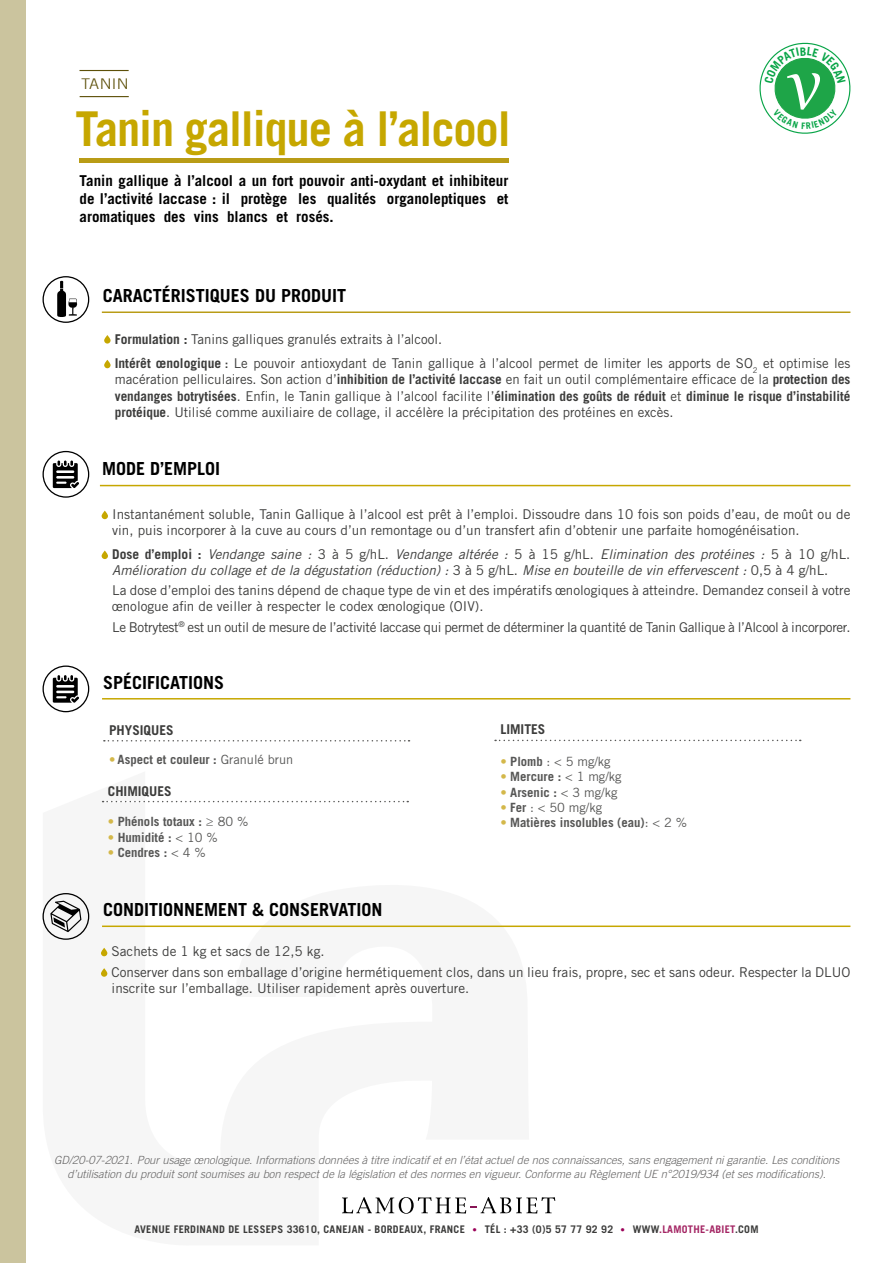
<style>
.page{position:relative;width:893px;height:1263px;background:#fff}
.page>*{position:absolute;margin:0;border:0;box-sizing:border-box;transform-origin:0 0}
.t1{font:700 48px "Trade Gothic LT Std";letter-spacing:-.025em;color:#c6a700}
.t2{font:700 18px "Trade Gothic LT Std";color:#000}
.t3{font:700 15px/18px "Trade Gothic LT Std";color:#000;text-align:justify}
.t4{font:300 14.7px "Trade Gothic LT Std";letter-spacing:.02em;color:#5d5009;scale:1.12 1}
.t5{font:13.5px/16.2px "Trade Gothic LT Std";color:#3c3c3b}
.t6{font:italic 13.5px/16.2px "Trade Gothic LT Std";color:#3c3c3b}
.t7{font:13.5px "Trade Gothic LT Std";letter-spacing:-.025em;color:#3c3c3b}
.t8{font:700 13.5px "Trade Gothic LT Std";color:#3c3c3b}
.t9{font:700 12.75px "Trade Gothic LT Std";color:#575756}
.t10{font:12.75px "Trade Gothic LT Std";color:#575756}
.t11{font:italic 300 11.25px/13.5px "Trade Gothic LT Std";color:#646363;text-align:center}
.t12{font:700 10.5px "Trade Gothic LT Std";letter-spacing:.025em;color:#3c3c3b}
.s1{font-weight:700}
.s2{font-family:"Trade Gothic LT Std Bd Cn 20"}
.s3{font-weight:700;font-style:normal}
.s4{font-style:normal}
.s5{color:#d4b84a}
.s6{font-weight:400}
.s7{font-weight:700;color:#d4b84a}
.s8{font-family:"Trade Gothic LT Std Cn 18";font-weight:400;font-size:9px;color:#9b0058}
.s9{color:#a42664}
</style>
<div class="page">
<div style="left:0;top:0;width:26px;height:1263px;background:#cbc49e"></div>
<svg style="left:104px;top:335px;width:7px;height:9px"></svg>
<svg style="left:104px;top:360px;width:7px;height:8px"></svg>
<svg style="left:43px;top:276px;width:46px;height:47px"></svg>
<hr style="left:102px;top:311px;width:748px;height:2px;background:#b99c16">
<div style="left:102px;top:511px;width:6px;height:8px;background:#c6a700;border-radius:3px"></div>
<svg style="left:102px;top:550px;width:6px;height:9px"></svg>
<svg style="left:43px;top:451px;width:46px;height:47px"></svg>
<hr style="left:100px;top:485px;width:750px;height:1px;background:#c6a700">
<svg style="left:43px;top:665px;width:46px;height:47px"></svg>
<hr style="left:102px;top:698px;width:748px;height:1px;background:#c6a700">
<svg style="left:104px;top:740px;width:306px;height:1px"></svg>
<svg style="left:495px;top:740px;width:306px;height:1px"></svg>
<svg style="left:103px;top:801px;width:305px;height:1px"></svg>
<div style="left:101px;top:948px;width:6px;height:8px;background:#c6a700;border-radius:3px"></div>
<svg style="left:101px;top:968px;width:6px;height:9px"></svg>
<svg style="left:43px;top:893px;width:46px;height:47px"></svg>
<hr style="left:102px;top:925px;width:748px;height:2px;background:#c6a700">
<hr style="left:79px;top:158px;width:429px;height:4px;background:#b99c16">
<hr style="left:80px;top:70px;width:49px;height:1px;background:#5d5009">
<hr style="left:80px;top:96px;width:49px;height:1px;background:#5d5009">
<svg style="left:342px;top:1197px;width:213px;height:17px"></svg>
<svg style="left:759px;top:42px;width:91px;height:92px"></svg>
<p class="t4" style="left:81px;top:75px;width:44px">TANIN</p>
<h1 class="t1" style="left:75px;top:100px;width:437px">Tanin gallique à l’alcool</h1>
<p class="t3" style="left:80px;top:171px;width:430px">Tanin gallique à l’alcool a un fort pouvoir anti-oxydant et inhibiteur de l’activité laccase : il protège les qualités organoleptiques et aromatiques des vins blancs et rosés.</p>
<h2 class="t2" style="left:103px;top:285px;width:245px">CARACTÉRISTIQUES DU PRODUIT</h2>
<p class="t5" style="left:115px;top:326px;width:737px;line-height:24.8px"><span class="s1">Formulation :</span> Tanins galliques granulés extraits à l’alcool.<br><span class="s1">Intérêt œnologique</span> <span class="s2">:</span> Le pouvoir antioxydant de Tanin gallique à l’alcool permet de limiter les apports de SO<sub>2</sub> et optimise les</p>
<p class="t5" style="left:115px;top:371px;width:737px;text-align:justify">macération pelliculaires. Son action d’<span class="s1">inhibition de l’activité laccase</span> en fait un outil complémentaire efficace de la <span class="s1">protection des vendanges botrytisées</span>. Enfin, le Tanin gallique à l’alcool facilite l’<span class="s1">élimination des goûts de réduit</span> et <span class="s1">diminue le risque d’instabilité protéique</span>. Utilisé comme auxiliaire de collage, il accélère la précipitation des protéines en excès.</p>
<h2 class="t2" style="left:102px;top:457px;width:120px">MODE D’EMPLOI</h2>
<p class="t5" style="left:112px;top:506px;width:740px">Instantanément soluble, Tanin Gallique à l’alcool est prêt à l’emploi. Dissoudre dans 10 fois son poids d’eau, de moût ou de vin, puis incorporer à la cuve au cours d’un remontage ou d’un transfert afin d’obtenir une parfaite homogénéisation.</p>
<p class="t6" style="left:112px;top:546px;width:740px"><span class="s3">Dose d’emploi :</span> Vendange saine : <span class="s4">3 à 5 g/hL.</span> Vendange altérée : <span class="s4">5 à 15 g/hL.</span> Elimination des protéines : <span class="s4">5 à 10 g/hL.<br></span>Amélioration du collage et de la dégustation (réduction) : <span class="s4">3 à 5 g/hL.</span> Mise en bouteille de vin effervescent : <span class="s4">0,5 à 4 g/hL.</span></p>
<p class="t5" style="left:112px;top:582px;width:740px">La dose d’emploi des tanins dépend de chaque type de vin et des impératifs œnologiques à atteindre. Demandez conseil à votre œnologue afin de veiller à respecter le codex œnologique (OIV).</p>
<p class="t7" style="left:112px;top:619px;width:740px">Le Botrytest<sup>®</sup> est un outil de mesure de l’activité laccase qui permet de déterminer la quantité de Tanin Gallique à l’Alcool à incorporer.</p>
<h2 class="t2" style="left:103px;top:671px;width:123px">SPÉCIFICATIONS</h2>
<p class="t8" style="left:109px;top:722px;width:66px">PHYSIQUES</p>
<p class="t9" style="left:109px;top:752px;width:186px"><span class="s5">•</span> Aspect et couleur : <span class="s6">Granulé brun</span></p>
<p class="t8" style="left:108px;top:782px;width:65px">CHIMIQUES</p>
<p class="t9" style="left:108px;top:814px;width:142px"><span class="s5">•</span> Phénols totaux : <span class="s6">≥ 80 %</span></p>
<p class="t9" style="left:108px;top:829px;width:111px"><span class="s5">•</span> Humidité : <span class="s6">&lt; 10 %</span></p>
<p class="t9" style="left:108px;top:844px;width:99px"><span class="s5">•</span> Cendres : <span class="s6">&lt; 4 %</span></p>
<h2 class="t2" style="left:103px;top:899px;width:281px">CONDITIONNEMENT &amp; CONSERVATION</h2>
<p class="t8" style="left:500px;top:721px;width:47px">LIMITES</p>
<p class="t10" style="left:500px;top:754px;width:112px"><span class="s7">•</span> <span class="s1">Plomb</span> : &lt; 5 mg/kg</p>
<p class="t9" style="left:500px;top:769px;width:123px"><span class="s5">•</span> Mercure : <span class="s6">&lt; 1 mg/kg</span></p>
<p class="t9" style="left:500px;top:784px;width:119px"><span class="s5">•</span> Arsenic : <span class="s6">&lt; 3 mg/kg</span></p>
<p class="t10" style="left:500px;top:800px;width:103px"><span class="s7">•</span> <span class="s1">Fer</span> : &lt; 50 mg/kg</p>
<p class="t9" style="left:500px;top:815px;width:188px"><span class="s5">•</span> Matières insolubles (eau)<span class="s6">: &lt; 2 %</span></p>
<p class="t5" style="left:112px;top:941px;width:740px;line-height:20.4px">Sachets de 1 kg et sacs de 12,5 kg.<br>Conserver dans son emballage d’origine hermétiquement clos, dans un lieu frais, propre, sec et sans odeur. Respecter la DLUO</p>
<p class="t5" style="left:112px;top:980px;width:359px">inscrite sur l’emballage. Utiliser rapidement après ouverture.</p>
<p class="t11" style="left:54px;top:1154px;width:787px">GD/20-07-2021. Pour usage œnologique. Informations données à titre indicatif et en l’état actuel de nos connaissances, sans engagement ni garantie. Les conditions d’utilisation du produit sont soumises au bon respect de la législation et des normes en vigueur. Conforme au Règlement UE n°2019/934 (et ses modifications).</p>
<p class="t12" style="left:134px;top:1223px;width:626px">AVENUE FERDINAND DE LESSEPS 33610, CANEJAN - BORDEAUX, FRANCE <span class="s8">•</span> TÉL : +33 (0)5 57 77 92 92 <span class="s8">•</span> WWW<span class="s9">.LAMOTHE-ABIET</span>.COM</p>
</div>
